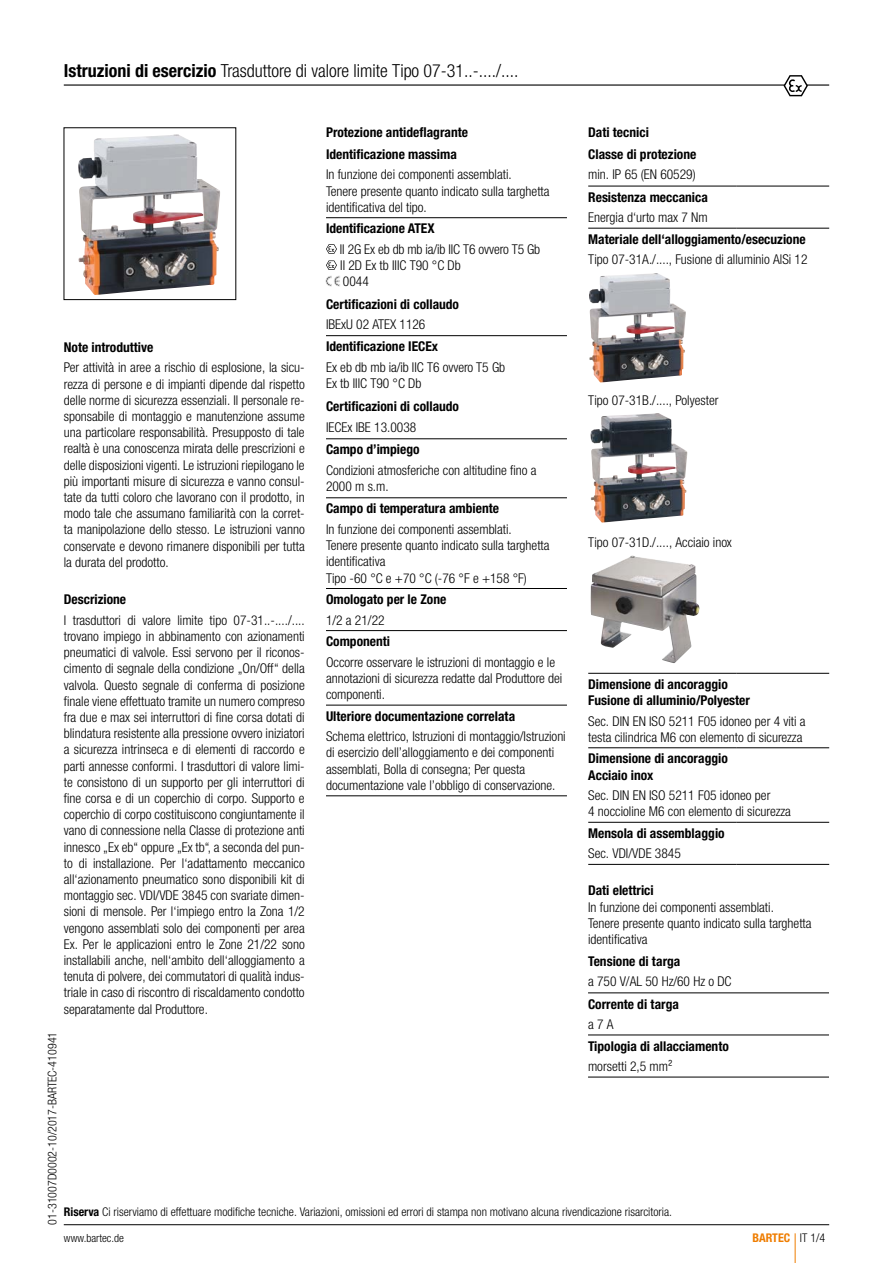
<style>
.page{position:relative;width:893px;height:1263px;background:#fff}
.page>*{position:absolute;margin:0;border:0;box-sizing:border-box;transform-origin:0 0}
.t1{font:300 condensed 18px "Helvetica Neue LTW1 G";color:#000}
.t2{font:300 condensed 13.5px/16.2px "Helvetica Neue LTW1 G";color:#000}
.t3{font:700 condensed 13.5px/16.2px "Helvetica Neue LTW1 G";color:#000}
.t4{font:300 condensed 12px "Helvetica Neue LTW1 G";color:#000}
.t5{font:700 condensed 12px "Helvetica Neue LTW1 G";color:#ef7d00}
.t6{font:300 condensed 11.25px "Helvetica Neue LTW1 G";color:#000}
.s1{font-weight:700}
.s2{font-weight:300;color:#000}
</style>
<div class="page">
<hr style="left:64px;top:84px;width:765px;height:2px;background:#000">
<svg style="left:783px;top:75px;width:25px;height:21px"></svg>
<hr style="left:64px;top:1224px;width:765px;height:1px;background:#000">
<img style="left:78px;top:135px;width:142px;height:160px">
<hr style="left:795px;top:1233px;width:1px;height:30px;background:#ef7d00">
<hr style="left:326px;top:217px;width:148px;height:1px;background:#000">
<hr style="left:474px;top:217px;width:93px;height:1px;background:#000">
<hr style="left:326px;top:335px;width:148px;height:1px;background:#000">
<hr style="left:474px;top:335px;width:93px;height:1px;background:#000">
<hr style="left:326px;top:438px;width:148px;height:1px;background:#000">
<hr style="left:474px;top:438px;width:93px;height:1px;background:#000">
<hr style="left:326px;top:497px;width:148px;height:1px;background:#000">
<hr style="left:474px;top:497px;width:93px;height:1px;background:#000">
<hr style="left:326px;top:588px;width:148px;height:1px;background:#000">
<hr style="left:474px;top:588px;width:93px;height:1px;background:#000">
<hr style="left:326px;top:630px;width:148px;height:1px;background:#000">
<hr style="left:474px;top:630px;width:93px;height:1px;background:#000">
<hr style="left:326px;top:705px;width:148px;height:1px;background:#000">
<hr style="left:474px;top:705px;width:93px;height:1px;background:#000">
<hr style="left:326px;top:795px;width:148px;height:1px;background:#000">
<hr style="left:474px;top:795px;width:93px;height:1px;background:#000">
<svg style="left:326px;top:244px;width:11px;height:10px"></svg>
<svg style="left:326px;top:260px;width:11px;height:10px"></svg>
<svg style="left:326px;top:276px;width:14px;height:10px"></svg>
<hr style="left:588px;top:186px;width:148px;height:1px;background:#000">
<hr style="left:736px;top:186px;width:93px;height:1px;background:#000">
<hr style="left:588px;top:228px;width:148px;height:1px;background:#000">
<hr style="left:736px;top:228px;width:93px;height:1px;background:#000">
<hr style="left:588px;top:673px;width:148px;height:1px;background:#000">
<hr style="left:736px;top:673px;width:93px;height:1px;background:#000">
<hr style="left:588px;top:747px;width:148px;height:1px;background:#000">
<hr style="left:736px;top:747px;width:93px;height:1px;background:#000">
<hr style="left:588px;top:822px;width:148px;height:1px;background:#000">
<hr style="left:736px;top:822px;width:93px;height:1px;background:#000">
<hr style="left:588px;top:864px;width:148px;height:1px;background:#000">
<hr style="left:736px;top:864px;width:93px;height:1px;background:#000">
<img style="left:589px;top:273px;width:97px;height:109px">
<img style="left:591px;top:413px;width:96px;height:110px">
<img style="left:590px;top:555px;width:110px;height:108px">
<hr style="left:588px;top:992px;width:241px;height:1px;background:#000">
<hr style="left:588px;top:1035px;width:241px;height:1px;background:#000">
<hr style="left:588px;top:1077px;width:241px;height:1px;background:#000">
<h1 class="t1" style="left:64px;top:60px;width:456px"><span class="s1">Istruzioni di esercizio</span> Trasduttore di valore limite Tipo 07-31..-..../....</h1>
<p class="t3" style="left:326px;top:124px;width:144px">Protezione antideflagrante</p>
<p class="t2" style="left:326px;top:124px;width:5px">.</p>
<p class="t3" style="left:326px;top:146px;width:132px">Identificazione massima</p>
<p class="t2" style="left:326px;top:167px;width:225px">In funzione dei componenti assemblati.<br>Tenere presente quanto indicato sulla targhetta identificativa del tipo.</p>
<p class="t3" style="left:326px;top:221px;width:110px">Identificazione ATEX</p>
<p class="t2" style="left:340px;top:241px;width:202px">II 2G Ex eb db mb ia/ib IIC T6 ovvero T5 Gb<br>II 2D Ex tb IIIC T90 °C Db<br>0044</p>
<p class="t3" style="left:326px;top:296px;width:135px">Certificazioni di collaudo</p>
<p class="t2" style="left:326px;top:316px;width:101px">IBExU 02 ATEX 1126</p>
<p class="t3" style="left:326px;top:338px;width:114px">Identificazione IECEx</p>
<p class="t2" style="left:326px;top:359px;width:181px">Ex eb db mb ia/ib IIC T6 ovvero T5 Gb<br>Ex tb IIIC T90 °C Db</p>
<p class="t3" style="left:326px;top:399px;width:135px">Certificazioni di collaudo</p>
<p class="t2" style="left:326px;top:419px;width:92px">IECEx IBE 13.0038</p>
<p class="t3" style="left:326px;top:442px;width:95px">Campo d’impiego</p>
<p class="t2" style="left:326px;top:462px;width:212px">Condizioni atmosferiche con altitudine fino a<br>2000 m s.m.</p>
<p class="t3" style="left:326px;top:501px;width:175px">Campo di temperatura ambiente</p>
<p class="t2" style="left:326px;top:521px;width:225px">In funzione dei componenti assemblati.<br>Tenere presente quanto indicato sulla targhetta identificativa<br>Tipo -60 °C e +70 °C (-76 °F e +158 °F)</p>
<p class="t3" style="left:326px;top:591px;width:122px">Omologato per le Zone</p>
<p class="t2" style="left:326px;top:612px;width:60px">1/2 a 21/22</p>
<p class="t3" style="left:326px;top:633px;width:66px">Componenti</p>
<p class="t2" style="left:326px;top:654px;width:238px">Occorre osservare le istruzioni di montaggio e le annotazioni di sicurezza redatte dal Produttore dei componenti.</p>
<p class="t3" style="left:326px;top:708px;width:191px">Ulteriore documentazione correlata</p>
<p class="t2" style="left:326px;top:728px;width:241px">Schema elettrico, Istruzioni di montaggio/Istruzioni di esercizio dell’alloggiamento e dei componenti assemblati, Bolla di consegna; Per questa documentazione vale l’obbligo di conservazione.</p>
<p class="t3" style="left:588px;top:122px;width:110px;line-height:21.6px">Dati tecnici<br>Classe di protezione</p>
<p class="t2" style="left:588px;top:167px;width:109px">min. IP 65 (EN 60529)</p>
<p class="t3" style="left:588px;top:189px;width:121px">Resistenza meccanica</p>
<p class="t2" style="left:588px;top:209px;width:121px">Energia d‘urto max 7 Nm</p>
<p class="t3" style="left:588px;top:231px;width:219px">Materiale dell‘alloggiamento/esecuzione</p>
<p class="t2" style="left:588px;top:251px;width:221px">Tipo 07-31A./...., Fusione di alluminio AlSi 12</p>
<p class="t3" style="left:64px;top:339px;width:91px">Note introduttive</p>
<p class="t2" style="left:64px;top:360px;width:242px;text-align:justify">Per attività in aree a rischio di esplosione, la sicu&shy;rezza di persone e di impianti dipende dal rispetto delle norme di sicurezza essenziali. Il personale re&shy;sponsabile di montaggio e manutenzione assume una particolare responsabilità. Presupposto di tale realtà è una conoscenza mirata delle prescrizioni e delle disposizioni vigenti. Le istruzioni riepilogano le più importanti misure di sicurezza e vanno consul&shy;tate da tutti coloro che lavorano con il prodotto, in modo tale che assumano familiarità con la corret&shy;ta manipolazione dello stesso. Le istruzioni vanno conservate e devono rimanere disponibili per tutta la durata del prodotto.</p>
<p class="t3" style="left:64px;top:591px;width:64px">Descrizione</p>
<p class="t2" style="left:64px;top:612px;width:242px;text-align:justify">I trasduttori di valore limite tipo 07-31..-..../.... trovano impiego in abbinamento con azionamenti pneumatici di valvole. Essi servono per il riconos&shy;cimento di segnale della condizione „On/Off“ della valvola. Questo segnale di conferma di posizione finale viene effettuato tramite un numero compreso fra due e max sei interruttori di fine corsa dotati di blindatura resistente alla pressione ovvero iniziatori a sicurezza intrinseca e di elementi di raccordo e parti annesse conformi. I trasduttori di valore limi&shy;te consistono di un supporto per gli interruttori di fine corsa e di un coperchio di corpo. Supporto e coperchio di corpo costituiscono congiuntamente il vano di connessione nella Classe di protezione anti innesco „Ex eb“ oppure „Ex tb“, a seconda del pun&shy;to di installazione. Per l‘adattamento meccanico all‘azionamento pneumatico sono disponibili kit di montaggio sec. VDI/VDE 3845 con svariate dimen&shy;sioni di mensole. Per l‘impiego entro la Zona 1/2 vengono assemblati solo dei componenti per area Ex. Per le applicazioni entro le Zone 21/22 sono installabili anche, nell‘ambito dell‘alloggiamento a tenuta di polvere, dei commutatori di qualità indus&shy;triale in caso di riscontro di riscaldamento condotto separatamente dal Produttore.</p>
<p class="t2" style="left:588px;top:393px;width:132px">Tipo 07-31B./...., Polyester</p>
<p class="t2" style="left:588px;top:534px;width:145px">Tipo 07-31D./...., Acciaio inox</p>
<p class="t3" style="left:588px;top:676px;width:163px">Dimensione di ancoraggio<br>Fusione di alluminio/Polyester</p>
<p class="t2" style="left:588px;top:713px;width:219px">Sec. DIN EN ISO 5211 F05 idoneo per 4 viti a testa cilindrica M6 con elemento di sicurezza</p>
<p class="t3" style="left:588px;top:751px;width:141px">Dimensione di ancoraggio<br>Acciaio inox</p>
<p class="t2" style="left:588px;top:787px;width:204px">Sec. DIN EN ISO 5211 F05 idoneo per<br>4 noccioline M6 con elemento di sicurezza</p>
<p class="t3" style="left:588px;top:825px;width:138px">Mensola di assemblaggio</p>
<p class="t2" style="left:588px;top:846px;width:94px">Sec. VDI/VDE 3845</p>
<p class="t3" style="left:588px;top:882px;width:67px">Dati elettrici</p>
<p class="t2" style="left:588px;top:899px;width:225px">In funzione dei componenti assemblati.<br>Tenere presente quanto indicato sulla targhetta identificativa</p>
<p class="t3" style="left:588px;top:953px;width:94px">Tensione di targa</p>
<p class="t2" style="left:588px;top:973px;width:145px">a 750 V/AL 50 Hz/60 Hz o DC</p>
<p class="t3" style="left:588px;top:996px;width:92px">Corrente di targa</p>
<p class="t2" style="left:588px;top:1016px;width:27px">a 7 A</p>
<p class="t3" style="left:588px;top:1038px;width:142px">Tipologia di allacciamento</p>
<p class="t2" style="left:588px;top:1058px;width:86px">morsetti 2,5 mm²</p>
<p class="t4" style="left:45px;top:1225px;width:194px;rotate:-90deg">01-31007D0002-10/2017-BARTEC-410941</p>
<p class="t4" style="left:64px;top:1205px;width:610px"><span class="s1">Riserva</span> Ci riserviamo di effettuare modifiche tecniche. Variazioni, omissioni ed errori di stampa non motivano alcuna rivendicazione risarcitoria.</p>
<p class="t6" style="left:64px;top:1231px;width:62px">www.bartec.de</p>
<p class="t5" style="left:752px;top:1231px;width:74px">BARTEC <span class="s2">IT 1/4</span></p>
</div>
